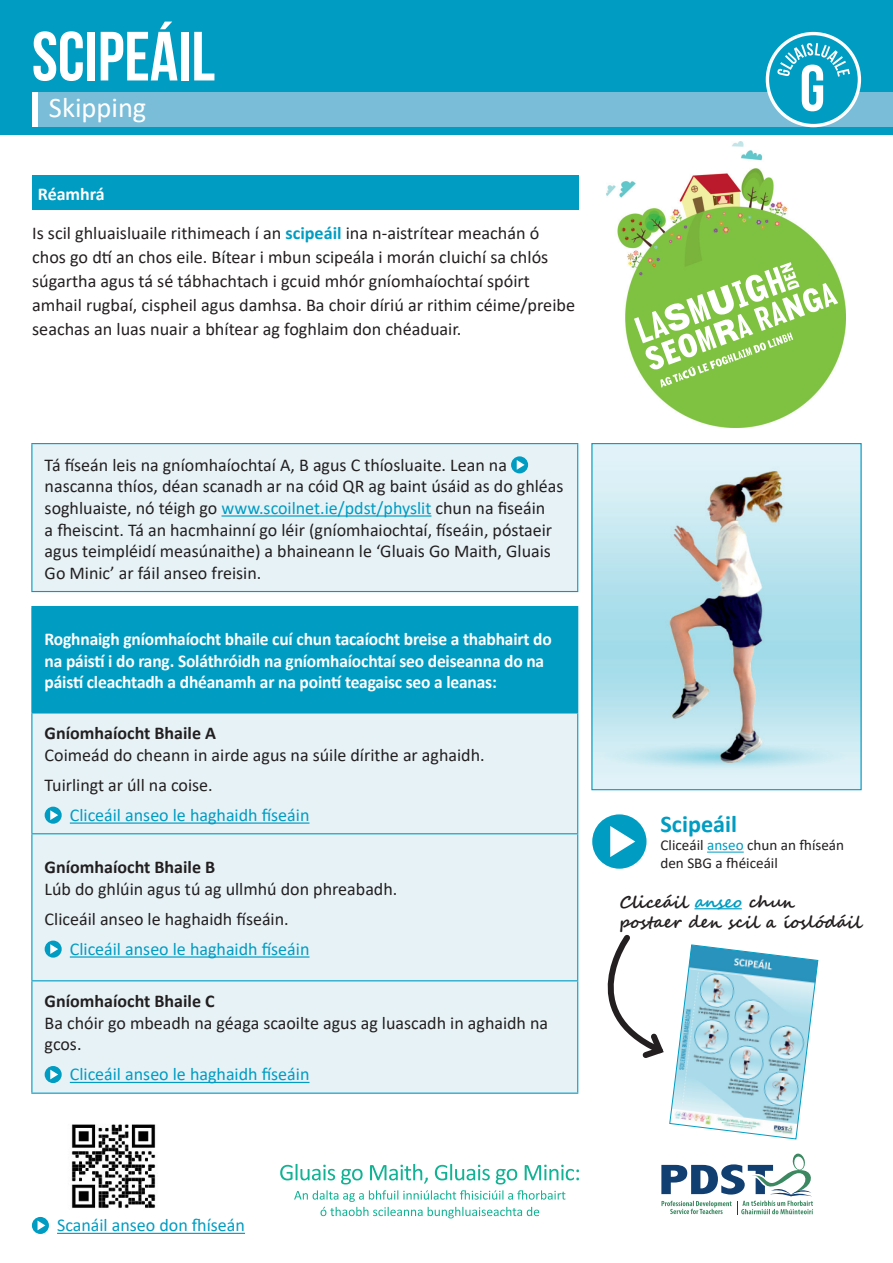
<style>
.page{position:relative;width:893px;height:1263px;background:#fff}
.page>*{position:absolute;margin:0;border:0;box-sizing:border-box;transform-origin:0 0}
.t1{font:700 69.45px "Bebas Neue";color:#fff}
.t2{font:28.5px "Calibri";color:#fff}
.t3{font:700 24px "Calibri";color:#009cc2}
.t4{font:18px/21.6px "Calibri";color:#231f20}
.t5{font:700 18px/21.6px "Calibri";letter-spacing:-.01em;color:#fff}
.t6{font:18px "Calibri";color:#009cc2}
.t7{font:700 18px "Calibri";color:#231f20}
.t8{font:700 16.65px/20px "Segoe Script";color:#231f20}
.t9{font:15px/18px "Calibri";color:#231f20}
.s1{font-weight:700;color:#009cc2}
.s2{color:#009cc2}
</style>
<div class="page">
<div style="left:0;top:0;width:893px;height:135px;background:#009cc2"></div>
<div style="left:38px;top:92px;width:855px;height:34px;background:#7abdd8"></div>
<div style="left:32px;top:92px;width:6px;height:34px;background:#fff"></div>
<svg style="left:767px;top:34px;width:93px;height:92px;fill:#009cc2"></svg>
<svg style="left:777px;top:43px;width:73px;height:68px"></svg>
<div style="left:766px;top:32px;width:95px;height:95px;border:3px solid #fff;border-radius:50%"></div>
<div style="left:32px;top:176px;width:546px;height:34px;background:#009cc2"></div>
<div style="left:592px;top:814px;width:54px;height:55px;background:#009cc2;border-radius:50%"></div>
<svg style="left:610px;top:826px;width:25px;height:31px"></svg>
<svg style="left:661px;top:1153px;width:152px;height:61px"></svg>
<div style="left:32px;top:607px;width:546px;height:106px;background:#009cc2"></div>
<div style="left:32px;top:713px;width:545px;height:379px;background:#e7f2f7"></div>
<hr style="left:31px;top:607px;width:1px;height:105px;background:#009cc2">
<hr style="left:31px;top:606px;width:547px;height:1px;background:#009cc2">
<hr style="left:31px;top:713px;width:1px;height:120px;background:#009cc2">
<hr style="left:31px;top:834px;width:1px;height:146px;background:#009cc2">
<hr style="left:31px;top:981px;width:1px;height:111px;background:#009cc2">
<hr style="left:31px;top:712px;width:547px;height:1px;background:#009cc2">
<hr style="left:577px;top:713px;width:1px;height:120px;background:#009cc2">
<hr style="left:577px;top:834px;width:1px;height:146px;background:#009cc2">
<hr style="left:31px;top:833px;width:547px;height:1px;background:#009cc2">
<hr style="left:31px;top:980px;width:547px;height:1px;background:#009cc2">
<hr style="left:31px;top:1092px;width:547px;height:2px;background:#009cc2">
<hr style="left:70px;top:822px;width:239px;height:2px;background:#009cc2">
<div style="left:45px;top:807px;width:17px;height:17px;background:#009cc2;border-radius:50%"></div>
<svg style="left:50px;top:810px;width:8px;height:10px"></svg>
<hr style="left:70px;top:956px;width:239px;height:1px;background:#009cc2">
<div style="left:45px;top:940px;width:17px;height:18px;background:#009cc2;border-radius:50%"></div>
<svg style="left:50px;top:944px;width:8px;height:10px"></svg>
<hr style="left:70px;top:1082px;width:239px;height:1px;background:#009cc2">
<div style="left:45px;top:1066px;width:17px;height:17px;background:#009cc2;border-radius:50%"></div>
<svg style="left:50px;top:1070px;width:8px;height:9px"></svg>
<div style="left:32px;top:444px;width:546px;height:147px;background:#e7f2f7"></div>
<hr style="left:31px;top:444px;width:1px;height:147px;background:#009cc2">
<hr style="left:31px;top:443px;width:547px;height:1px;background:#009cc2">
<hr style="left:577px;top:444px;width:1px;height:147px;background:#009cc2">
<hr style="left:31px;top:591px;width:547px;height:1px;background:#009cc2">
<hr style="left:221px;top:515px;width:210px;height:2px;background:#009cc2">
<svg style="left:511px;top:456px;width:17px;height:17px"></svg>
<svg style="left:517px;top:460px;width:8px;height:10px"></svg>
<hr style="left:707px;top:852px;width:37px;height:1px;background:#009cc2">
<hr style="left:694px;top:908px;width:48px;height:1px;background:#009cc2">
<svg style="left:574px;top:932px;width:245px;height:208px"></svg>
<hr style="left:57px;top:1233px;width:188px;height:1px;background:#009cc2">
<svg style="left:32px;top:1217px;width:17px;height:17px"></svg>
<svg style="left:38px;top:1220px;width:7px;height:10px"></svg>
<svg style="left:280px;top:1164px;width:299px;height:54px"></svg>
<img style="left:606px;top:142px;width:239px;height:285px">
<svg style="left:634px;top:262px;width:204px;height:126px"></svg>
<img style="left:593px;top:445px;width:267px;height:343px">
<div style="left:591px;top:443px;width:271px;height:347px;border:1px solid #009cc2"></div>
<img style="left:71px;top:1124px;width:85px;height:85px">
<h1 class="t1" style="left:32px;top:18px;width:185px">SCIPEÁIL</h1>
<h2 class="t2" style="left:49px;top:88px;width:99px">Skipping</h2>
<p class="t5" style="left:38px;top:183px;width:69px">Réamhrá</p>
<p class="t4" style="left:32px;top:221px;width:544px;line-height:24px">Is scil ghluaisluaile rithimeach í an <span class="s1">scipeáil</span> ina n-aistrítear meachán ó chos go dtí an chos eile. Bítear i mbun scipeála i morán cluichí sa chlós súgartha agus tá sé tábhachtach i gcuid mhór gníomhaíochtaí spóirt amhail rugbaí, cispheil agus damhsa. Ba choir díriú ar rithim céime/preibe seachas an luas nuair a bhítear ag foghlaim don chéaduair.</p>
<p class="t4" style="left:45px;top:453px;width:520px">Tá físeán leis na gníomhaíochtaí A, B agus C thíosluaite. Lean na nascanna thíos, déan scanadh ar na cóid QR ag baint úsáid as do ghléas soghluaiste, nó téigh go <span class="s2">www.scoilnet.ie/pdst/physlit</span> chun na fiseáin<br>a fheiscint. Tá an hacmhainní go léir (gníomhaiochtaí, físeáin, póstaeir agus teimpléidí measúnaithe) a bhaineann le ‘Gluais Go Maith, Gluais Go Minic’ ar fáil anseo freisin.</p>
<p class="t5" style="left:45px;top:628px;width:509px">Roghnaigh gníomhaíocht bhaile cuí chun tacaíocht breise a thabhairt do na páistí i do rang. Soláthróidh na gníomhaíochtaí seo deiseanna do na páistí cleachtadh a dhéanamh ar na pointí teagaisc seo a leanas:</p>
<p class="t7" style="left:45px;top:720px;width:173px">Gníomhaíocht Bhaile A</p>
<p class="t4" style="left:45px;top:739px;width:442px;line-height:30.2px">Coimeád do cheann in airde agus na súile dírithe ar aghaidh.<br>Tuirlingt ar úll na coise.</p>
<p class="t6" style="left:70px;top:802px;width:241px">Cliceáil anseo le haghaidh físeáin</p>
<p class="t7" style="left:45px;top:854px;width:172px">Gníomhaíocht Bhaile B</p>
<p class="t4" style="left:45px;top:873px;width:354px;line-height:30.2px">Lúb do ghlúin agus tú ag ullmhú don phreabadh.<br>Cliceáil anseo le haghaidh físeáin.</p>
<p class="t6" style="left:70px;top:936px;width:241px">Cliceáil anseo le haghaidh físeáin</p>
<p class="t7" style="left:45px;top:988px;width:172px">Gníomhaíocht Bhaile C</p>
<p class="t4" style="left:45px;top:1011px;width:505px">Ba chóir go mbeadh na géaga scaoilte agus ag luascadh in aghaidh na gcos.</p>
<p class="t6" style="left:70px;top:1062px;width:241px">Cliceáil anseo le haghaidh físeáin</p>
<h3 class="t3" style="left:660px;top:807px;width:78px">Scipeáil</h3>
<p class="t9" style="left:660px;top:836px;width:185px">Cliceáil <span class="s2">anseo</span> chun an fhíseán den SBG a fhéiceáil</p>
<p class="t8" style="left:619px;top:892px;width:244px">Cliceáil <span class="s2">anseo</span> chun<br>postaer den scil a íoslódáil</p>
<p class="t6" style="left:57px;top:1213px;width:189px">Scanáil anseo don fhíseán</p>
</div>
